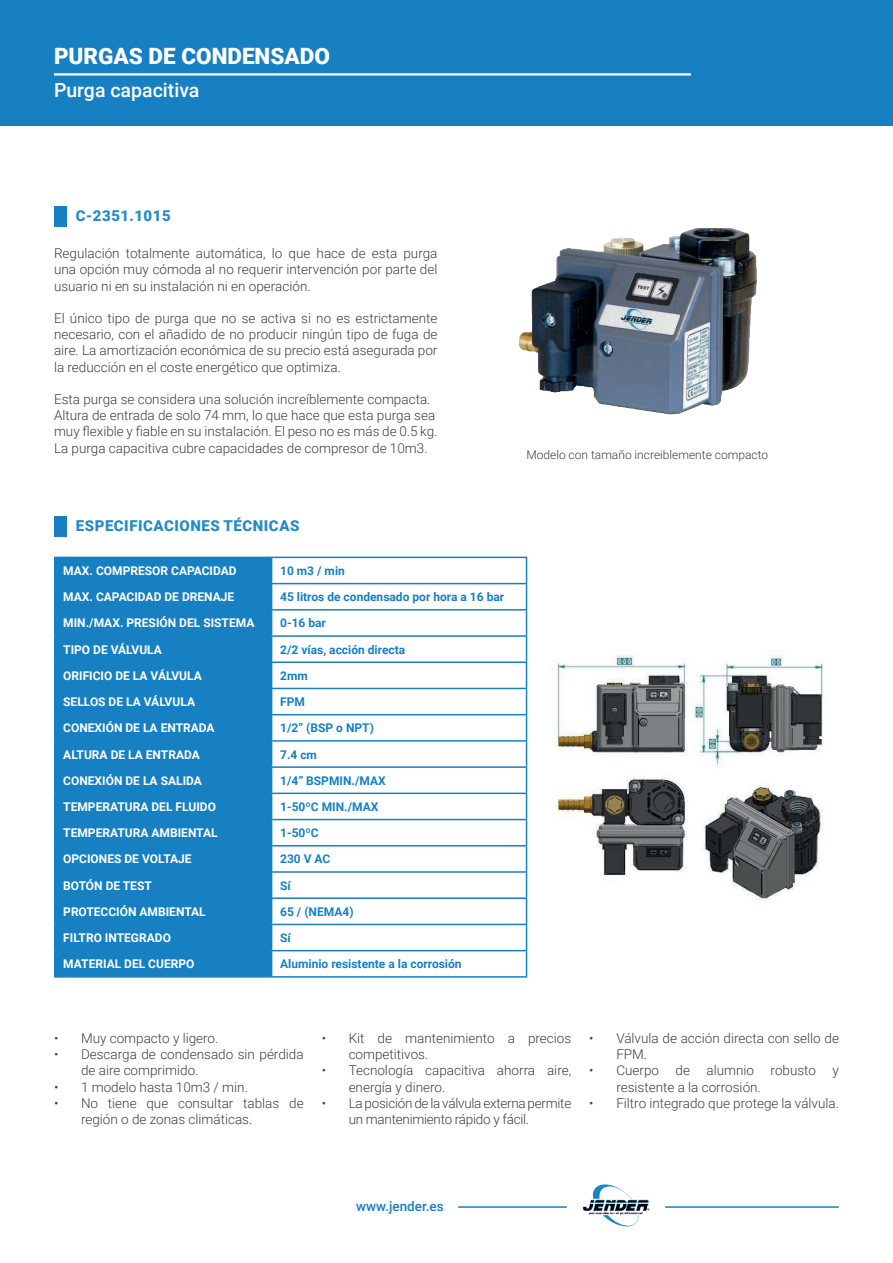
<style>
.page{position:relative;width:893px;height:1263px;background:#fff}
.page>*{position:absolute;margin:0;border:0;box-sizing:border-box;transform-origin:0 0}
.t1{font:900 22.5px "Roboto";color:#fff}
.t2{font:500 19.5px "Roboto";color:#fff}
.t3{font:900 15px "Roboto";letter-spacing:.035em;color:#258bc8}
.t4{font:300 13.5px/16.2px "Roboto";color:#3e3e3f}
.t5{font:300 13.5px/16.2px "Roboto";letter-spacing:-.02em;color:#3e3e3f}
.t6{font:500 13.5px "Roboto";color:#1680c3}
.t7{font:700 12px "Roboto";color:#fff}
.t8{font:700 12px "Roboto";color:#1680c3}
.t9{font:300 12px "Roboto";color:#3e3e3f}
</style>
<div class="page">
<hr style="left:459px;top:1206px;width:107px;height:2px;background:#1680c3">
<hr style="left:666px;top:1206px;width:172px;height:2px;background:#1680c3">
<img style="left:582px;top:1184px;width:68px;height:43px">
<div style="left:0;top:0;width:893px;height:125px;background:#1680c3"></div>
<hr style="left:54px;top:73px;width:637px;height:3px;background:#fff">
<div style="left:54px;top:207px;width:12px;height:20px;background:#1680c3"></div>
<div style="left:54px;top:517px;width:12px;height:20px;background:#1680c3"></div>
<img style="left:519px;top:228px;width:238px;height:187px">
<div style="left:56px;top:558px;width:215px;height:418px;background:#1680c3"></div>
<hr style="left:54px;top:558px;width:2px;height:25px;background:#1680c3">
<hr style="left:54px;top:557px;width:218px;height:1px;background:#1680c3">
<hr style="left:272px;top:557px;width:255px;height:1px;background:#1680c3">
<hr style="left:54px;top:584px;width:2px;height:25px;background:#1680c3">
<hr style="left:54px;top:583px;width:218px;height:1px;background:#1680c3">
<hr style="left:272px;top:583px;width:255px;height:1px;background:#1680c3">
<hr style="left:54px;top:610px;width:2px;height:25px;background:#1680c3">
<hr style="left:54px;top:609px;width:218px;height:1px;background:#1680c3">
<hr style="left:272px;top:609px;width:255px;height:1px;background:#1680c3">
<hr style="left:54px;top:637px;width:2px;height:24px;background:#1680c3">
<hr style="left:54px;top:635px;width:218px;height:2px;background:#1680c3">
<hr style="left:272px;top:635px;width:255px;height:2px;background:#1680c3">
<hr style="left:54px;top:663px;width:2px;height:25px;background:#1680c3">
<hr style="left:54px;top:661px;width:218px;height:2px;background:#1680c3">
<hr style="left:272px;top:661px;width:255px;height:2px;background:#1680c3">
<hr style="left:54px;top:689px;width:2px;height:25px;background:#1680c3">
<hr style="left:54px;top:688px;width:218px;height:1px;background:#1680c3">
<hr style="left:272px;top:688px;width:255px;height:1px;background:#1680c3">
<hr style="left:54px;top:715px;width:2px;height:25px;background:#1680c3">
<hr style="left:54px;top:714px;width:218px;height:1px;background:#1680c3">
<hr style="left:272px;top:714px;width:255px;height:1px;background:#1680c3">
<hr style="left:54px;top:742px;width:2px;height:24px;background:#1680c3">
<hr style="left:54px;top:740px;width:218px;height:2px;background:#1680c3">
<hr style="left:272px;top:740px;width:255px;height:2px;background:#1680c3">
<hr style="left:54px;top:768px;width:2px;height:24px;background:#1680c3">
<hr style="left:54px;top:766px;width:218px;height:2px;background:#1680c3">
<hr style="left:272px;top:766px;width:255px;height:2px;background:#1680c3">
<hr style="left:54px;top:794px;width:2px;height:25px;background:#1680c3">
<hr style="left:54px;top:792px;width:218px;height:2px;background:#1680c3">
<hr style="left:272px;top:792px;width:255px;height:2px;background:#1680c3">
<hr style="left:54px;top:820px;width:2px;height:25px;background:#1680c3">
<hr style="left:54px;top:819px;width:218px;height:1px;background:#1680c3">
<hr style="left:272px;top:819px;width:255px;height:1px;background:#1680c3">
<hr style="left:54px;top:846px;width:2px;height:25px;background:#1680c3">
<hr style="left:54px;top:845px;width:218px;height:1px;background:#1680c3">
<hr style="left:272px;top:845px;width:255px;height:1px;background:#1680c3">
<hr style="left:54px;top:873px;width:2px;height:24px;background:#1680c3">
<hr style="left:54px;top:871px;width:218px;height:2px;background:#1680c3">
<hr style="left:272px;top:871px;width:255px;height:2px;background:#1680c3">
<hr style="left:54px;top:899px;width:2px;height:25px;background:#1680c3">
<hr style="left:54px;top:897px;width:218px;height:2px;background:#1680c3">
<hr style="left:272px;top:897px;width:255px;height:2px;background:#1680c3">
<hr style="left:54px;top:925px;width:2px;height:25px;background:#1680c3">
<hr style="left:54px;top:924px;width:218px;height:1px;background:#1680c3">
<hr style="left:272px;top:924px;width:255px;height:1px;background:#1680c3">
<hr style="left:54px;top:951px;width:2px;height:25px;background:#1680c3">
<hr style="left:54px;top:950px;width:218px;height:1px;background:#1680c3">
<hr style="left:54px;top:976px;width:218px;height:2px;background:#1680c3">
<svg style="left:271px;top:558px;width:1px;height:418px"></svg>
<hr style="left:272px;top:950px;width:255px;height:1px;background:#1680c3">
<svg style="left:526px;top:558px;width:1px;height:418px"></svg>
<hr style="left:272px;top:976px;width:255px;height:2px;background:#1680c3">
<img style="left:556px;top:655px;width:268px;height:246px">
<h1 class="t1" style="left:54px;top:40px;width:277px">PURGAS DE CONDENSADO</h1>
<h2 class="t2" style="left:54px;top:76px;width:147px">Purga capacitiva</h2>
<p class="t3" style="left:76px;top:205px;width:96px">C-2351.1015</p>
<p class="t4" style="left:54px;top:245px;width:385px;text-align:justify">Regulación totalmente automática, lo que hace de esta purga una opción muy cómoda al no requerir intervención por parte del usuario ni en su instalación ni en operación.</p>
<p class="t4" style="left:54px;top:310px;width:385px;text-align:justify">El único tipo de purga que no se activa si no es estrictamente necesario, con el añadido de no producir ningún tipo de fuga de aire. La amortización económica de su precio está asegurada por la reducción en el coste energético que optimiza.</p>
<p class="t4" style="left:54px;top:391px;width:385px">Esta purga se considera una solución increíblemente compacta.<br>Altura de entrada de solo 74 mm, lo que hace que esta purga sea muy flexible y fiable en su instalación. El peso no es más de 0.5 kg.<br>La purga capacitiva cubre capacidades de compresor de 10m3.</p>
<p class="t3" style="left:76px;top:515px;width:225px">ESPECIFICACIONES TÉCNICAS</p>
<p class="t7" style="left:63px;top:562px;width:175px">MAX. COMPRESOR CAPACIDAD</p>
<p class="t8" style="left:280px;top:562px;width:66px">10 m3 / min</p>
<p class="t7" style="left:63px;top:588px;width:173px">MAX. CAPACIDAD DE DRENAJE</p>
<p class="t8" style="left:280px;top:588px;width:226px">45 litros de condensado por hora a 16 bar</p>
<p class="t7" style="left:63px;top:615px;width:193px">MIN./MAX. PRESIÓN DEL SISTEMA</p>
<p class="t8" style="left:280px;top:615px;width:47px">0-16 bar</p>
<p class="t7" style="left:63px;top:641px;width:100px">TIPO DE VÁLVULA</p>
<p class="t8" style="left:280px;top:641px;width:127px">2/2 vías, acción directa</p>
<p class="t7" style="left:63px;top:667px;width:140px">ORIFICIO DE LA VÁLVULA</p>
<p class="t8" style="left:280px;top:667px;width:29px">2mm</p>
<p class="t7" style="left:63px;top:693px;width:133px">SELLOS DE LA VÁLVULA</p>
<p class="t8" style="left:280px;top:693px;width:26px">FPM</p>
<p class="t7" style="left:63px;top:720px;width:153px">CONEXIÓN DE LA ENTRADA</p>
<p class="t8" style="left:280px;top:720px;width:95px">1/2” (BSP o NPT)</p>
<p class="t7" style="left:63px;top:746px;width:138px">ALTURA DE LA ENTRADA</p>
<p class="t8" style="left:280px;top:746px;width:38px">7.4 cm</p>
<p class="t7" style="left:63px;top:772px;width:140px">CONEXIÓN DE LA SALIDA</p>
<p class="t8" style="left:280px;top:772px;width:107px">1/4” BSPMIN./MAX</p>
<p class="t7" style="left:63px;top:798px;width:154px">TEMPERATURA DEL FLUIDO</p>
<p class="t8" style="left:280px;top:798px;width:100px">1-50ºC MIN./MAX</p>
<p class="t7" style="left:63px;top:824px;width:156px">TEMPERATURA AMBIENTAL</p>
<p class="t8" style="left:280px;top:824px;width:40px">1-50ºC</p>
<p class="t7" style="left:63px;top:851px;width:130px">OPCIONES DE VOLTAJE</p>
<p class="t8" style="left:280px;top:851px;width:52px">230 V AC</p>
<p class="t7" style="left:63px;top:877px;width:90px">BOTÓN DE TEST</p>
<p class="t8" style="left:280px;top:877px;width:12px">Sí</p>
<p class="t7" style="left:63px;top:903px;width:144px">PROTECCIÓN AMBIENTAL</p>
<p class="t8" style="left:280px;top:903px;width:75px">65 / (NEMA4)</p>
<p class="t7" style="left:63px;top:929px;width:109px">FILTRO INTEGRADO</p>
<p class="t8" style="left:280px;top:929px;width:12px">Sí</p>
<p class="t7" style="left:63px;top:956px;width:133px">MATERIAL DEL CUERPO</p>
<p class="t8" style="left:280px;top:956px;width:183px">Aluminio resistente a la corrosión</p>
<p class="t9" style="left:526px;top:446px;width:243px">Modelo con tamaño increiblemente compacto</p>
<p class="t4" style="left:54px;top:1030px;width:166px">• Muy compacto y ligero.</p>
<p class="t4" style="left:81px;top:1046px;width:224px;text-indent:-27px">• Descarga de condensado sin pérdida de aire comprimido.</p>
<p class="t4" style="left:54px;top:1078px;width:195px">• 1 modelo hasta 10m3 / min.</p>
<p class="t4" style="left:81px;top:1094px;width:224px;text-indent:-27px">• No tiene que consultar tablas de región o de zonas climáticas.</p>
<p class="t4" style="left:349px;top:1030px;width:224px;text-indent:-27px">• Kit de mantenimiento a precios competitivos.</p>
<p class="t4" style="left:349px;top:1062px;width:224px;text-indent:-27px">• Tecnología capacitiva ahorra aire, energía y dinero.</p>
<p class="t5" style="left:349px;top:1094px;width:224px;text-indent:-27px">• La posición de la válvula externa permite un mantenimiento rápido y fácil.</p>
<p class="t4" style="left:616px;top:1030px;width:224px;text-indent:-27px">• Válvula de acción directa con sello de<br>FPM.</p>
<p class="t4" style="left:616px;top:1062px;width:224px;text-indent:-27px">• Cuerpo de alumnio robusto y resistente a la corrosión.</p>
<p class="t4" style="left:589px;top:1094px;width:251px">• Filtro integrado que protege la válvula.</p>
<p class="t6" style="left:356px;top:1196px;width:89px">www.jender.es</p>
</div>
